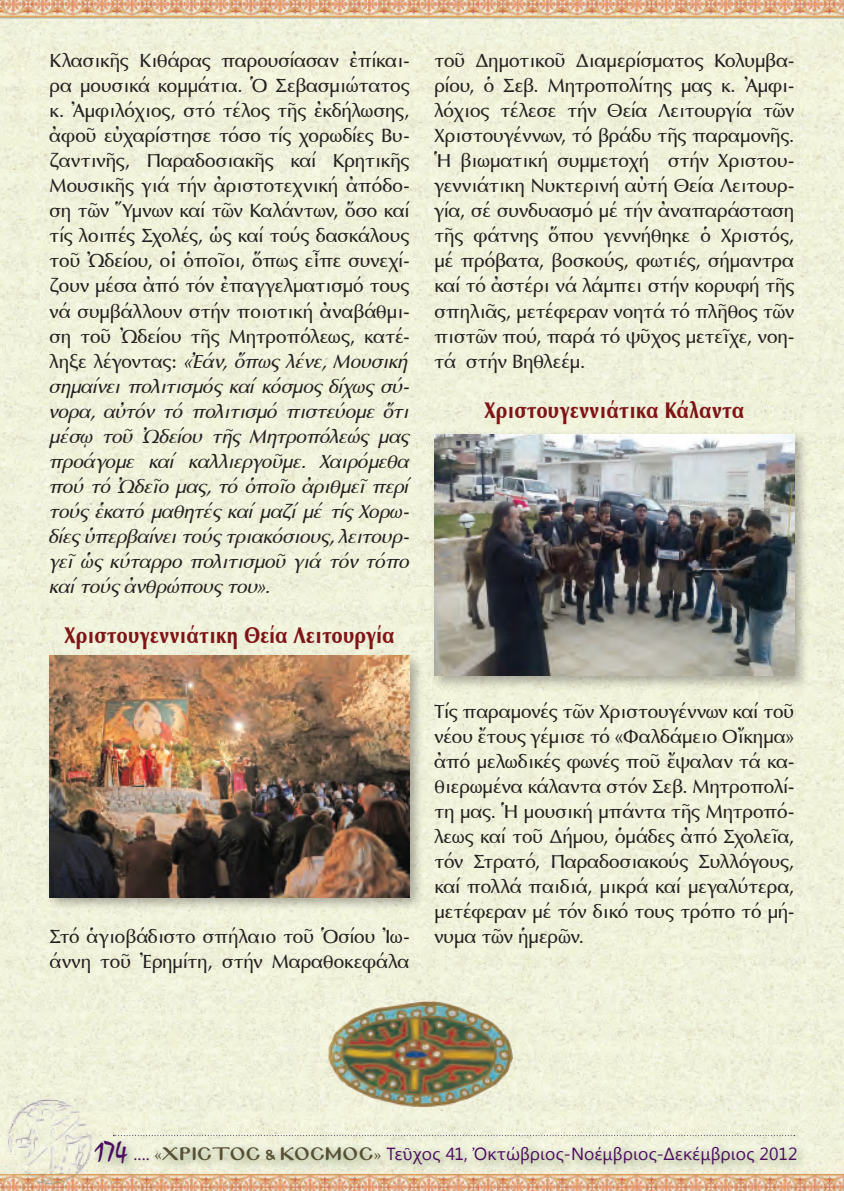
<style>
.page{position:relative;width:844px;height:1191px;background:#fff}
.page>*{position:absolute;margin:0;border:0;box-sizing:border-box;transform-origin:0 0}
.t1{font:23.1px "SK Optima Pol Uni W Bold";letter-spacing:.02em;color:#7f1315;scale:.83 1}
.t2{font:19.25px/25px "SK Optima Pol Uni W";letter-spacing:-.005em;color:#231f20;text-align:justify}
.t3{font:19.25px/25px "SK Optima Pol Uni W Italic";letter-spacing:-.015em;color:#231f20;text-align:justify}
.t4{font:17.5px "Segoe UI";letter-spacing:.01em;color:#4c0b61}
.s1{font-family:"SK Optima Pol Uni W"}
.s2{font-family:"Mistral";font-size:28px}
.s3{font-family:"Minion Pro"}
.s4{font-family:"Minion Pro";color:#575034}
.s5{font-family:"Mg Byzantine UC Pol Normal";font-size:15.75px;color:#575034}
</style>
<div class="page">
<img style="left:0;top:0;width:843px;height:1191px">
<div style="left:45px;top:651px;width:379px;height:261px;background:#231f20;opacity:.35"></div>
<img style="left:50px;top:656px;width:359px;height:241px">
<div style="left:429px;top:429px;width:379px;height:261px;background:#231f20;opacity:.35"></div>
<img style="left:434px;top:434px;width:360px;height:242px">
<img style="left:322px;top:998px;width:200px;height:118px">
<p class="t2" style="left:50px;top:48px;width:361px">Κλασικῆς Κιθάρας παρουσίασαν ἐπίκαι&shy;ρα μουσικά κομμάτια. Ὁ Σεβασμιώτατος κ. Ἀμφιλόχιος, στό τέλος τῆς ἐκδήλωσης, ἀφοῦ εὐχαρίστησε τόσο τίς χορωδίες Βυ&shy;ζαντινῆς, Παραδοσιακῆς καί Κρητικῆς Μουσικῆς γιά τήν ἀριστοτεχνική ἀπόδο&shy;ση τῶν Ὕμνων καί τῶν Καλάντων, ὅσο καί τίς λοιπές Σχολές, ὡς καί τούς δασκάλους τοῦ Ὠδείου, οἱ ὁποῖοι, ὅπως εἶπε συνεχί&shy;ζουν μέσα ἀπό τόν ἐπαγγελματισμό τους νά συμβάλλουν στήν ποιοτική ἀναβάθμι&shy;ση τοῦ Ὠδείου τῆς Μητροπόλεως, κατέ-</p>
<p class="t3" style="left:50px;top:349px;width:361px"><span class="s1">ληξε λέγοντας:</span> «Ἐάν, ὅπως λένε, Μουσική σημαίνει πολιτισμός καί κόσμος δίχως σύ&shy;νορα, αὐτόν τό πολιτισμό πιστεύομε ὅτι μέσῳ τοῦ Ὠδείου τῆς Μητροπόλεώς μας προάγομε καί καλλιεργοῦμε. Χαιρόμεθα πού τό Ὠδεῖο μας, τό ὁποῖο ἀριθμεῖ περί τούς ἑκατό μαθητές καί μαζί μέ τίς Χορω&shy;δίες ὑπερβαίνει τούς τριακόσιους, λειτουρ&shy;γεῖ ὡς κύταρρο πολιτισμοῦ γιά τόν τόπο καί τούς ἀνθρώπους του».</p>
<p class="t1" style="left:64px;top:621px;width:399px">Χριστουγεννιάτικη Θεία Λειτουργία</p>
<p class="t2" style="left:50px;top:924px;width:361px">Στό ἁγιοβάδιστο σπήλαιο τοῦ Ὁσίου Ἰω&shy;άννη τοῦ Ἐρημίτη, στήν Μαραθοκεφάλα</p>
<p class="t2" style="left:434px;top:48px;width:361px">τοῦ Δημοτικοῦ Διαμερίσματος Κολυμβα&shy;ρίου, ὁ Σεβ. Μητροπολίτης μας κ. Ἀμφι&shy;λόχιος τέλεσε τήν Θεία Λειτουργία τῶν Χριστουγέννων, τό βράδυ τῆς παραμονῆς.<br>Ἡ βιωματική συμμετοχή στήν Χριστου&shy;γεννιάτικη Νυκτερινή αὐτή Θεία Λειτουρ&shy;γία, σέ συνδυασμό μέ τήν ἀναπαράσταση τῆς φάτνης ὅπου γεννήθηκε ὁ Χριστός, μέ πρόβατα, βοσκούς, φωτιές, σήμαντρα καί τό ἀστέρι νά λάμπει στήν κορυφή τῆς σπηλιᾶς, μετέφεραν νοητά τό πλῆθος τῶν πιστῶν πού, παρά τό ψῦχος μετεῖχε, νοη&shy;τά στήν Βηθλεέμ.</p>
<p class="t1" style="left:484px;top:396px;width:314px">Χριστουγεννιάτικα Κάλαντα</p>
<p class="t2" style="left:434px;top:699px;width:361px">Τίς παραμονές τῶν Χριστουγέννων καί τοῦ νέου ἔτους γέμισε τό «Φαλδάμειο Οἴκημα» ἀπό μελωδικές φωνές ποῦ ἔψαλαν τά κα&shy;θιερωμένα κάλαντα στόν Σεβ. Μητροπολί&shy;τη μας. Ἡ μουσική μπάντα τῆς Μητροπό&shy;λεως καί τοῦ Δήμου, ὁμάδες ἀπό Σχολεῖα, τόν Στρατό, Παραδοσιακούς Συλλόγους, καί πολλά παιδιά, μικρά καί μεγαλύτερα, μετέφεραν μέ τόν δικό τους τρόπο τό μή&shy;νυμα τῶν ἡμερῶν.</p>
<p class="t4" style="left:94px;top:1141px;width:704px"><span class="s2">174</span> <span class="s3">....</span> <span class="s4">«</span><span class="s5">ΧΡΙΣΤΟΣ &amp; ΚΟΣΜΟΣ</span><span class="s4">»</span> Τεῦχος 41, Ὀκτώβριος-Νοέμβριος-Δεκέμβριος 2012</p>
</div>
